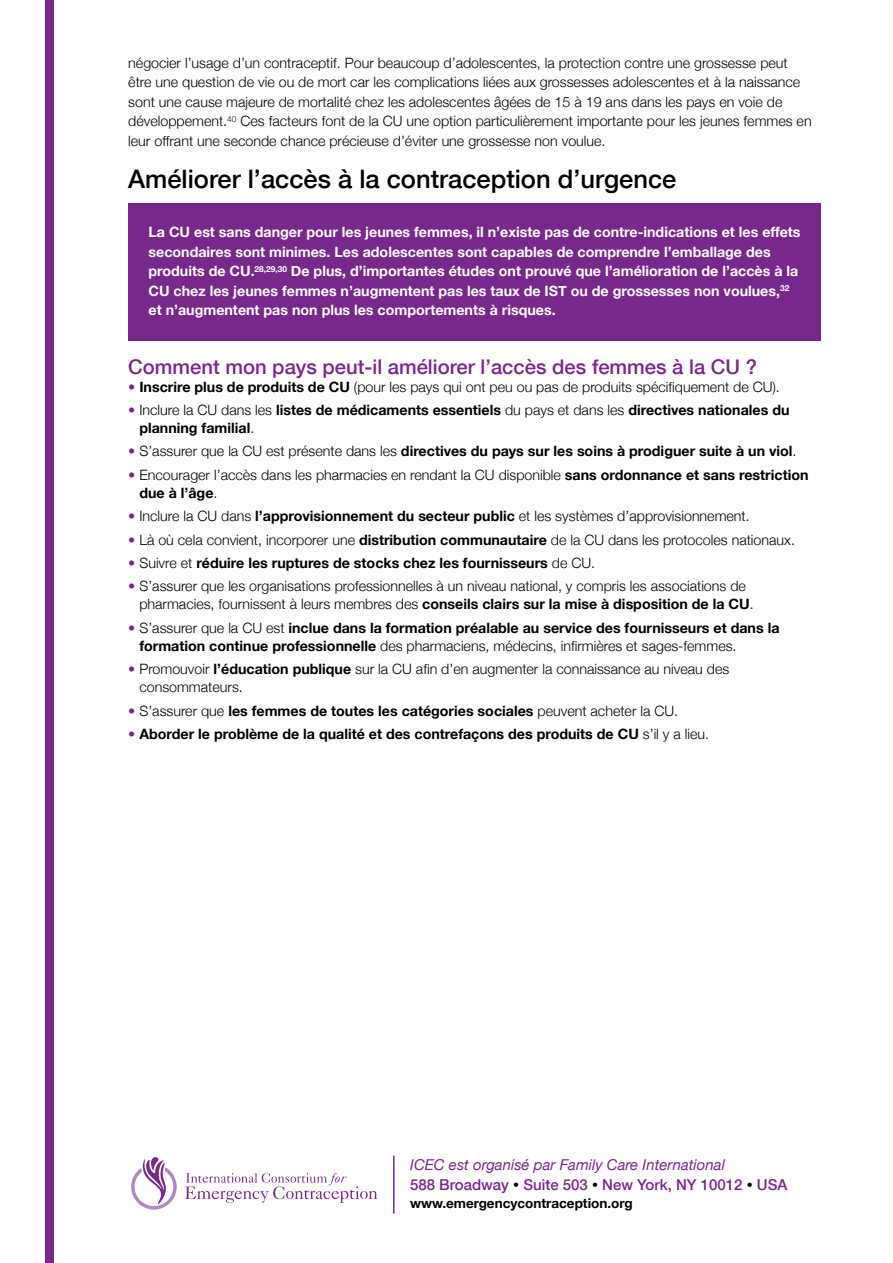
<style>
.page{position:relative;width:893px;height:1263px;background:#fff}
.page>*{position:absolute;margin:0;border:0;box-sizing:border-box;transform-origin:0 0}
.t1{font:500 25.5px "Helvetica Neue";color:#000}
.t2{font:500 20.25px "Helvetica Neue";color:#78278b}
.t3{font:italic 15px/19.5px "Helvetica Neue";color:#78278b}
.t4{font:300 14.25px/19.5px "Helvetica Neue";color:#000}
.t5{font:700 14.25px/18px "Helvetica Neue";color:#000}
.t6{font:700 14.25px/19.5px "Helvetica Neue";color:#fff}
.t7{font:700 13.5px "Helvetica Neue";color:#000}
.s1{color:#78278b}
.s2{font-weight:700}
.s3{font-weight:300;color:#78278b}
.s4{font-weight:300}
.s5{font-weight:500;font-style:normal}
.s6{font-weight:500;font-style:normal;font-size:12px;color:#000}
</style>
<div class="page">
<div style="left:128px;top:203px;width:693px;height:137px;background:#78278b"></div>
<div style="left:45px;top:0;width:9px;height:1263px;background:#78278b"></div>
<svg style="left:185px;top:1173px;width:192px;height:30px"></svg>
<svg style="left:131px;top:1157px;width:46px;height:52px"></svg>
<hr style="left:393px;top:1156px;width:2px;height:57px;background:#78278b">
<p class="t4" style="left:128px;top:52px;width:685px">négocier l’usage d’un contraceptif. Pour beaucoup d’adolescentes, la protection contre une grossesse peut être une question de vie ou de mort car les complications liées aux grossesses adolescentes et à la naissance sont une cause majeure de mortalité chez les adolescentes âgées de 15 à 19 ans dans les pays en voie de développement.<sup>40</sup> Ces facteurs font de la CU une option particulièrement importante pour les jeunes femmes en leur offrant une seconde chance précieuse d’éviter une grossesse non voulue.</p>
<h1 class="t1" style="left:128px;top:159px;width:550px">Améliorer l’accès à la contraception d’urgence</h1>
<p class="t6" style="left:149px;top:223px;width:654px">La CU est sans danger pour les jeunes femmes, il n’existe pas de contre-indications et les effets secondaires sont minimes. Les adolescentes sont capables de comprendre l’emballage des produits de CU.<sup>28,29,30</sup> De plus, d’importantes études ont prouvé que l’amélioration de l’accès à la CU chez les jeunes femmes n’augmentent pas les taux de IST ou de grossesses non voulues,<sup>32 </sup>et n’augmentent pas non plus les comportements à risques.</p>
<h2 class="t2" style="left:128px;top:350px;width:630px">Comment mon pays peut-il améliorer l’accès des femmes à la CU ?</h2>
<p class="t4" style="left:128px;top:376px;width:653px"><span class="s1">•</span> <span class="s2">Inscrire plus de produits de CU</span> (pour les pays qui ont peu ou pas de produits spécifiquement de CU).</p>
<p class="t5" style="left:139px;top:401px;width:652px;text-indent:-11px"><span class="s3">•</span> <span class="s4">Inclure la CU dans les</span> listes de médicaments essentiels <span class="s4">du pays et dans les</span> directives nationales du planning familial<span class="s4">.</span></p>
<p class="t5" style="left:128px;top:443px;width:670px"><span class="s3">•</span> <span class="s4">S’assurer que la CU est présente dans les</span> directives du pays sur les soins à prodiguer suite à un viol<span class="s4">.</span></p>
<p class="t4" style="left:139px;top:465px;width:671px;line-height:18px;text-indent:-11px"><span class="s1">•</span> Encourager l’accès dans les pharmacies en rendant la CU disponible <span class="s2">sans ordonnance et sans restriction due à l’âge</span>.</p>
<p class="t4" style="left:128px;top:506px;width:623px"><span class="s1">•</span> Inclure la CU dans <span class="s2">l’approvisionnement du secteur public</span> et les systèmes d’approvisionnement.</p>
<p class="t4" style="left:128px;top:529px;width:668px"><span class="s1">•</span> Là où cela convient, incorporer une <span class="s2">distribution communautaire</span> de la CU dans les protocoles nationaux.</p>
<p class="t5" style="left:128px;top:554px;width:468px"><span class="s3">•</span> <span class="s4">Suivre et</span> réduire les ruptures de stocks chez les fournisseurs <span class="s4">de CU.</span></p>
<p class="t4" style="left:139px;top:577px;width:616px;line-height:18px;text-indent:-11px"><span class="s1">•</span> S’assurer que les organisations professionnelles à un niveau national, y compris les associations de pharmacies, fournissent à leurs membres des <span class="s2">conseils clairs sur la mise à disposition de la CU</span>.</p>
<p class="t5" style="left:139px;top:619px;width:642px;text-indent:-11px"><span class="s3">•</span> <span class="s4">S’assurer que la CU est</span> inclue dans la formation préalable au service des fournisseurs et dans la formation continue professionnelle <span class="s4">des pharmaciens, médecins, infirmières et sages-femmes.</span></p>
<p class="t4" style="left:139px;top:659px;width:591px;line-height:18px;text-indent:-11px"><span class="s1">•</span> Promouvoir <span class="s2">l’éducation publique</span> sur la CU afin d’en augmenter la connaissance au niveau des consommateurs.</p>
<p class="t5" style="left:128px;top:702px;width:551px"><span class="s3">•</span> <span class="s4">S’assurer que</span> les femmes de toutes les catégories sociales <span class="s4">peuvent acheter la CU.</span></p>
<p class="t5" style="left:128px;top:725px;width:582px"><span class="s3">•</span> Aborder le problème de la qualité et des contrefaçons des produits de CU <span class="s4">s’il y a lieu.</span></p>
<p class="t3" style="left:410px;top:1156px;width:379px">ICEC est organisé par Family Care International<br><span class="s5">588 Broadway</span> <span class="s6">•</span> <span class="s5">Suite 503</span> <span class="s6">•</span> <span class="s5">New York, NY 10012</span> <span class="s6">•</span> <span class="s5">USA</span></p>
<p class="t7" style="left:410px;top:1193px;width:224px">www.emergencycontraception.org</p>
</div>
